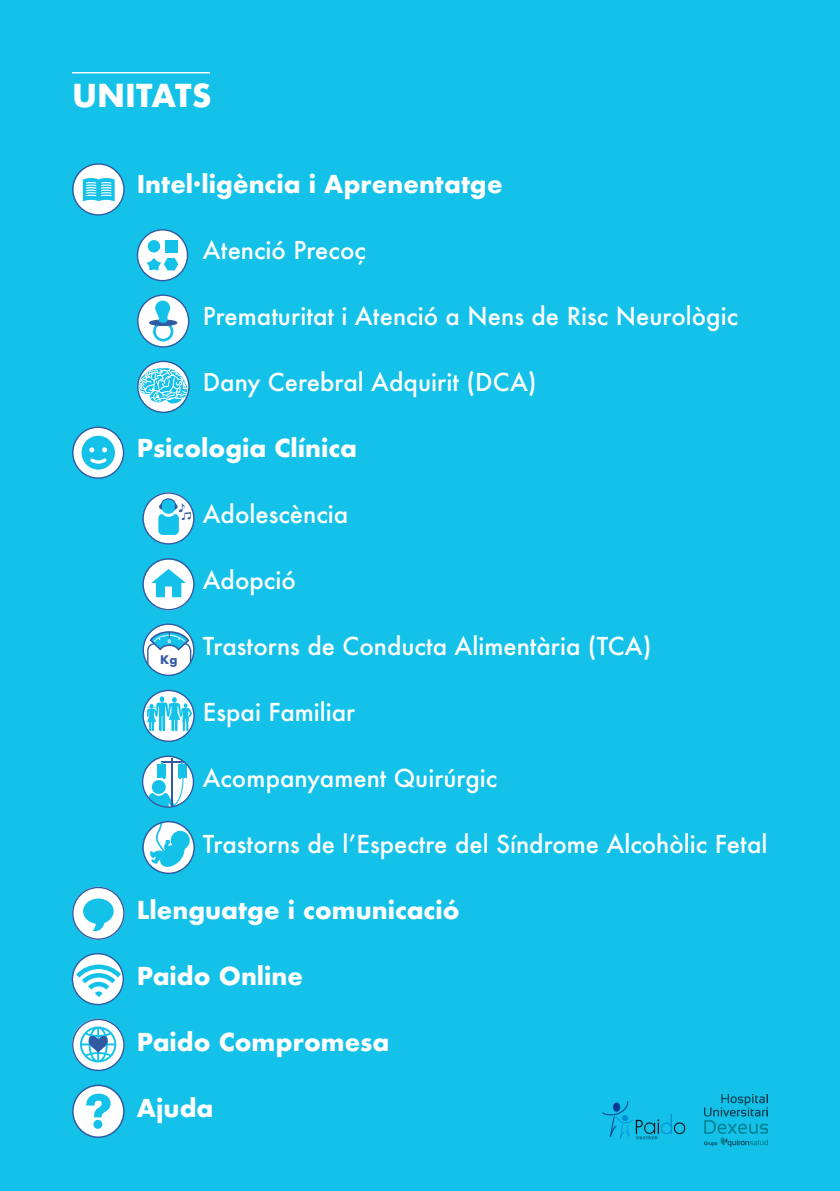
<style>
.page{position:relative;width:840px;height:1191px;background:#fff}
.page>*{position:absolute;margin:0;border:0;box-sizing:border-box;transform-origin:0 0}
.t1{font:700 30.8px "Futura";color:#fff}
.t2{font:500 24px "Futura";color:#fff}
.t3{font:700 24px "Futura";color:#fff}
.t4{font:700 11.6px "Futura";color:#325aa2}
.t5{font:700 4.6px "Futura";color:#fff}
</style>
<div class="page">
<div style="left:0;top:0;width:839px;height:1191px;background:#14c2e9"></div>
<svg style="left:72px;top:953px;width:51px;height:51px"></svg>
<div style="left:72px;top:953px;width:52px;height:52px;border:1px solid #325aa2;border-radius:50%"></div>
<svg style="left:71px;top:963px;width:53px;height:34px"></svg>
<div style="left:137px;top:230px;width:50px;height:51px;background:#fff;border-radius:50%"></div>
<div style="left:137px;top:229px;width:51px;height:52px;border:1px solid #325aa2;border-radius:50%"></div>
<div style="left:148px;top:240px;width:12px;height:12px;background:#14c2e9;border-radius:50%"></div>
<div style="left:165px;top:240px;width:12px;height:12px;background:#14c2e9"></div>
<svg style="left:147px;top:258px;width:31px;height:12px"></svg>
<svg style="left:143px;top:690px;width:51px;height:51px"></svg>
<div style="left:142px;top:690px;width:53px;height:52px;border:1px solid #325aa2;border-radius:50%"></div>
<svg style="left:147px;top:696px;width:45px;height:35px"></svg>
<div style="left:138px;top:295px;width:50px;height:52px;background:#fff;border-radius:50%"></div>
<div style="left:137px;top:294px;width:52px;height:54px;border:1px solid #325aa2;border-radius:50%"></div>
<div style="left:153px;top:321px;width:20px;height:20px;border:3px solid #14c2e9;border-radius:50%"></div>
<div style="left:149px;top:320px;width:28px;height:5px;background:#325aa2;border-radius:50%"></div>
<div style="left:149px;top:320px;width:28px;height:6px;border:1px solid #325aa2;border-radius:50%"></div>
<div style="left:155px;top:300px;width:15px;height:15px;background:#14c2e9;border-radius:50%"></div>
<svg style="left:157px;top:312px;width:12px;height:11px"></svg>
<svg style="left:142px;top:756px;width:51px;height:51px"></svg>
<div style="left:157px;top:764px;width:9px;height:13px;background:#14c2e9"></div>
<div style="left:178px;top:764px;width:8px;height:13px;background:#14c2e9"></div>
<hr style="left:171px;top:758px;width:2px;height:49px;background:#325aa2">
<hr style="left:161px;top:761px;width:22px;height:2px;background:#325aa2">
<svg style="left:149px;top:775px;width:35px;height:31px"></svg>
<div style="left:142px;top:755px;width:52px;height:53px;border:1px solid #325aa2;border-radius:50%"></div>
<hr style="left:72px;top:72px;width:138px;height:1px;background:#fff">
<svg style="left:143px;top:624px;width:51px;height:51px"></svg>
<svg style="left:147px;top:630px;width:44px;height:45px"></svg>
<div style="left:142px;top:623px;width:52px;height:53px;border:1px solid #325aa2;border-radius:50%"></div>
<svg style="left:72px;top:888px;width:52px;height:52px"></svg>
<div style="left:72px;top:886px;width:52px;height:54px;border:1px solid #325aa2;border-radius:50%"></div>
<svg style="left:144px;top:492px;width:50px;height:52px"></svg>
<div style="left:142px;top:492px;width:52px;height:52px;border:1px solid #325aa2;border-radius:50%"></div>
<svg style="left:144px;top:559px;width:49px;height:51px"></svg>
<div style="left:142px;top:558px;width:52px;height:52px;border:1px solid #325aa2;border-radius:50%"></div>
<svg style="left:73px;top:428px;width:50px;height:49px"></svg>
<div style="left:72px;top:426px;width:52px;height:53px;border:1px solid #325aa2;border-radius:50%"></div>
<svg style="left:72px;top:1020px;width:52px;height:50px"></svg>
<div style="left:72px;top:1018px;width:53px;height:53px;border:1px solid #325aa2;border-radius:50%"></div>
<svg style="left:138px;top:361px;width:50px;height:51px"></svg>
<div style="left:137px;top:361px;width:52px;height:52px;border:1px solid #325aa2;border-radius:50%"></div>
<svg style="left:73px;top:164px;width:50px;height:50px"></svg>
<div style="left:72px;top:163px;width:53px;height:53px;border:1px solid #325aa2;border-radius:50%"></div>
<svg style="left:143px;top:821px;width:51px;height:52px"></svg>
<svg style="left:150px;top:821px;width:41px;height:47px"></svg>
<div style="left:142px;top:821px;width:53px;height:53px;border:1px solid #325aa2;border-radius:50%"></div>
<svg style="left:73px;top:1087px;width:51px;height:50px"></svg>
<div style="left:72px;top:1084px;width:52px;height:54px;border:2px solid #325aa2;border-radius:50%"></div>
<img style="left:704px;top:1094px;width:63px;height:52px">
<img style="left:602px;top:1101px;width:84px;height:39px">
<p class="t1" style="left:72px;top:73px;width:141px">Unitats</p>
<p class="t3" style="left:137px;top:167px;width:367px">I ntel·ligència i Aprenentatge</p>
<p class="t2" style="left:203px;top:234px;width:164px">Atenció Precoç</p>
<p class="t2" style="left:203px;top:300px;width:536px">Prematuritat i Atenció a Nens de Risc Neurològic</p>
<p class="t2" style="left:203px;top:366px;width:335px">Dany Cerebral Adquirit (DCA)</p>
<p class="t3" style="left:137px;top:431px;width:222px">Psicologia Clínica</p>
<p class="t5" style="left:168px;top:638px;width:5px">0</p>
<p class="t4" style="left:160px;top:651px;width:19px">Kg</p>
<p class="t2" style="left:203px;top:498px;width:147px">Adolescència</p>
<p class="t2" style="left:203px;top:564px;width:94px">Adopció</p>
<p class="t2" style="left:203px;top:630px;width:450px">Trastorns de Conducta Alimentària (TCA)</p>
<p class="t2" style="left:203px;top:696px;width:154px">Espai Familiar</p>
<p class="t2" style="left:203px;top:762px;width:296px">Acompanyament Quirúrgic</p>
<p class="t2" style="left:203px;top:828px;width:565px">Trastorns de l’Espectre del Síndrome Alcohòlic Fetal</p>
<p class="t3" style="left:137px;top:893px;width:324px">Llenguatge i comunicació</p>
<p class="t3" style="left:137px;top:959px;width:168px">Paido Online</p>
<p class="t3" style="left:137px;top:1025px;width:254px">Paido Compromesa</p>
<p class="t3" style="left:137px;top:1091px;width:78px">Ajuda</p>
</div>
